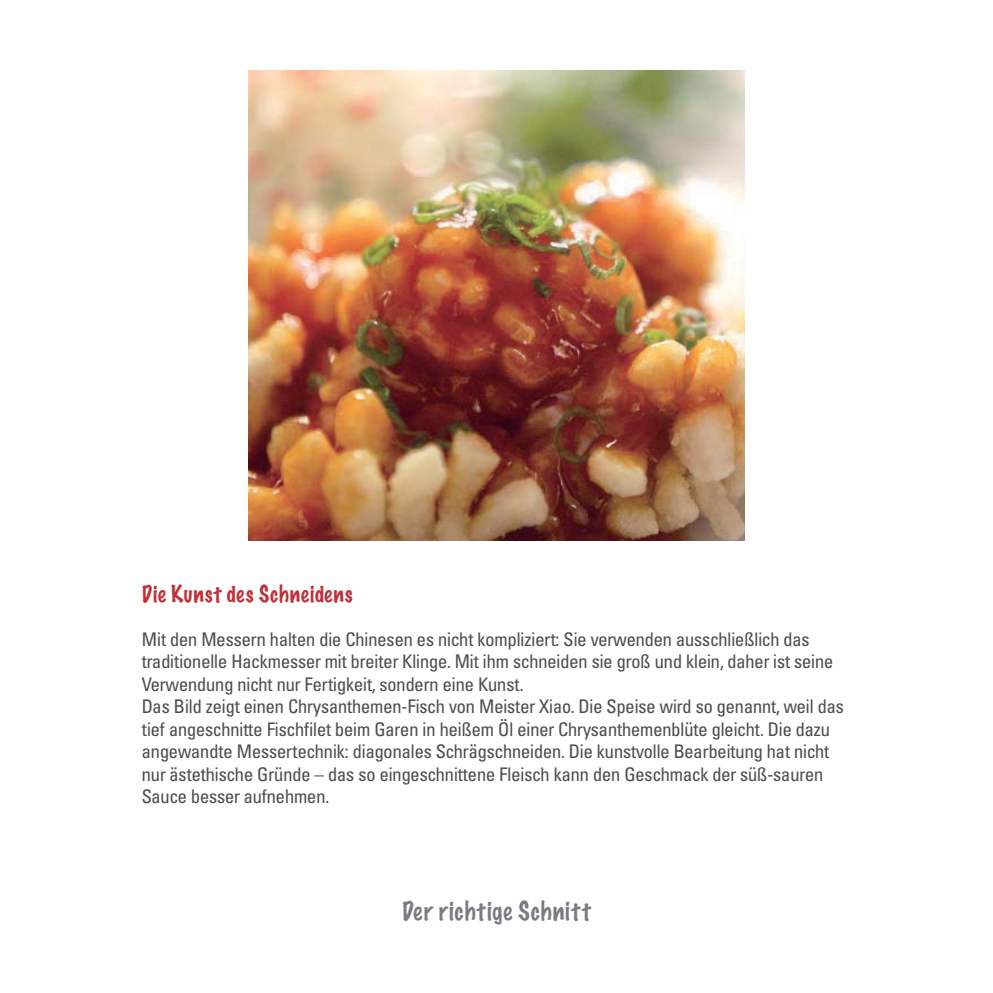
<style>
.page{position:relative;width:993px;height:993px;background:#fff}
.page>*{position:absolute;margin:0;border:0;box-sizing:border-box;transform-origin:0 0}
.t1{font:100 23.75px "Marker Felt";letter-spacing:.04em;color:#7a7b81}
.t2{font:100 21.25px "Marker Felt";letter-spacing:.04em;color:#c13038}
.t3{font:condensed 18.75px/22.5px "Univers S";color:#4c4d51}
</style>
<div class="page">
<img style="left:248px;top:71px;width:496px;height:469px">
<p class="t2" style="left:142px;top:583px;width:212px">Die Kunst des Schneidens</p>
<p class="t3" style="left:142px;top:629px;width:703px">Mit den Messern halten die Chinesen es nicht kompliziert: Sie verwenden ausschließlich das traditionelle Hackmesser mit breiter Klinge. Mit ihm schneiden sie groß und klein, daher ist seine Verwendung nicht nur Fertigkeit, sondern eine Kunst.<br>Das Bild zeigt einen Chrysanthemen-Fisch von Meister Xiao. Die Speise wird so genannt, weil das tief angeschnitte Fischfilet beim Garen in heißem Öl einer Chrysanthemenblüte gleicht. Die dazu angewandte Messertechnik: diagonales Schrägschneiden. Die kunstvolle Bearbeitung hat nicht nur ästethische Gründe – das so eingeschnittene Fleisch kann den Geschmack der süß-sauren Sauce besser aufnehmen.</p>
<p class="t1" style="left:402px;top:898px;width:190px">Der richtige Schnitt</p>
</div>
